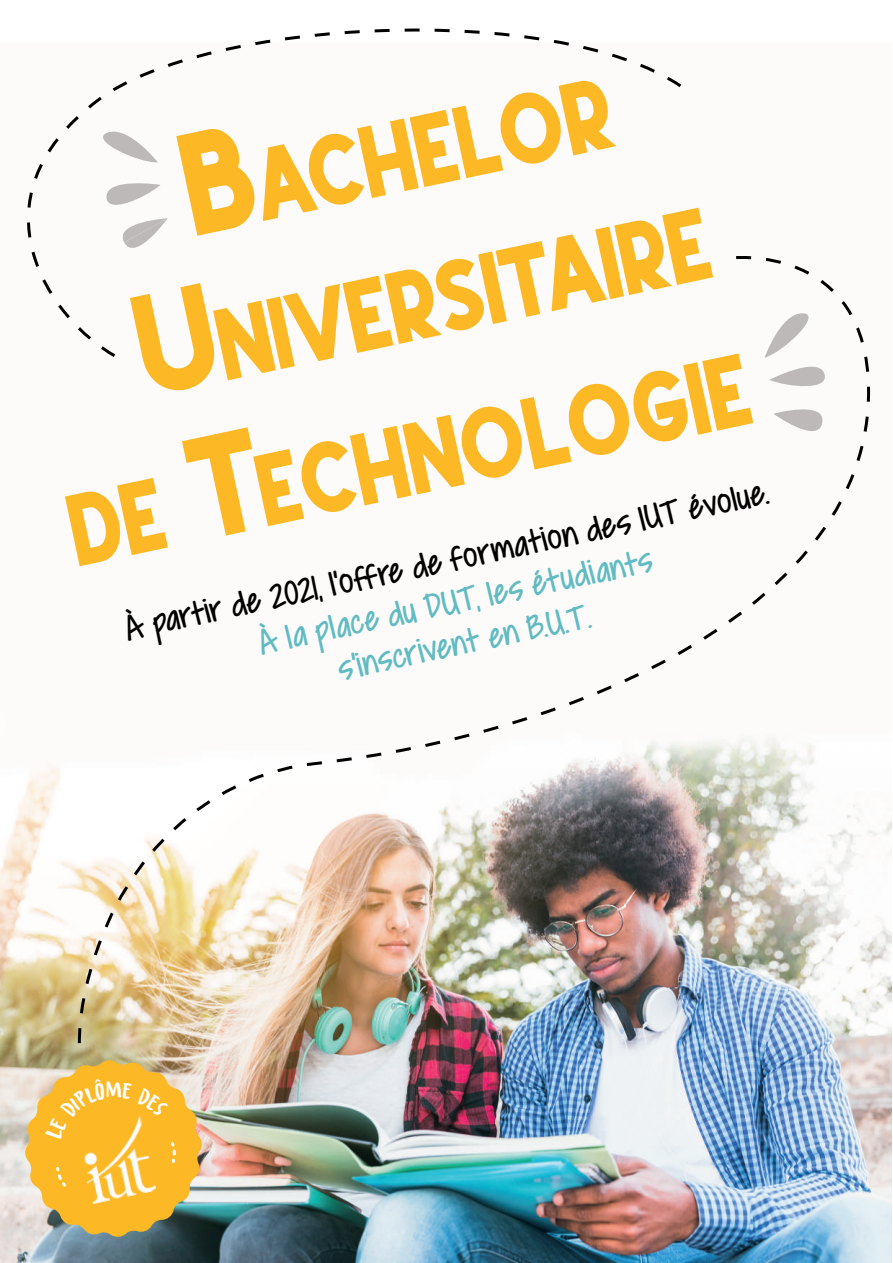
<style>
.page{position:relative;width:893px;height:1263px;background:#fff}
.page>*{position:absolute;margin:0;border:0;box-sizing:border-box;transform-origin:0 0}
.t1{font:92.1px "School Times";color:#fcb825;scale:.89 1}
.t2{font:39px/42px "Covered By Your Grace";color:#60bbc2;text-align:center}
.t3{font:39px "Covered By Your Grace";color:#000001}
.s1{font-size:131.7px}
</style>
<div class="page">
<img style="left:0;top:763px;width:891px;height:500px">
<svg style="left:27px;top:28px;width:645px;height:286px"></svg>
<img style="left:76px;top:257px;width:795px;height:789px">
<svg style="left:764px;top:313px;width:61px;height:78px"></svg>
<svg style="left:773px;top:399px;width:52px;height:32px"></svg>
<svg style="left:64px;top:79px;width:691px;height:488px"></svg>
<svg style="left:24px;top:1059px;width:179px;height:179px;background:#e7b951"></svg>
<h1 class="t1" style="left:177px;top:151px;width:487px;rotate:-12deg"><span class="s1">B</span>ACHELOR</h1>
<h1 class="t1" style="left:130px;top:312px;width:653px;rotate:-12deg"><span class="s1">U</span>NIVERSITAIRE</h1>
<h1 class="t1" style="left:60px;top:482px;width:780px;rotate:-12deg">DE <span class="s1">T</span>ECHNOLOGIE</h1>
<p class="t3" style="left:122px;top:610px;width:659px;rotate:-12deg">À partir de 2021, l’offre de formation des IUT évolue.</p>
<p class="t2" style="left:255px;top:625px;width:403px;rotate:-12deg">À la place du DUT, les étudiants s’inscrivent en B.U.T.</p>
</div>
